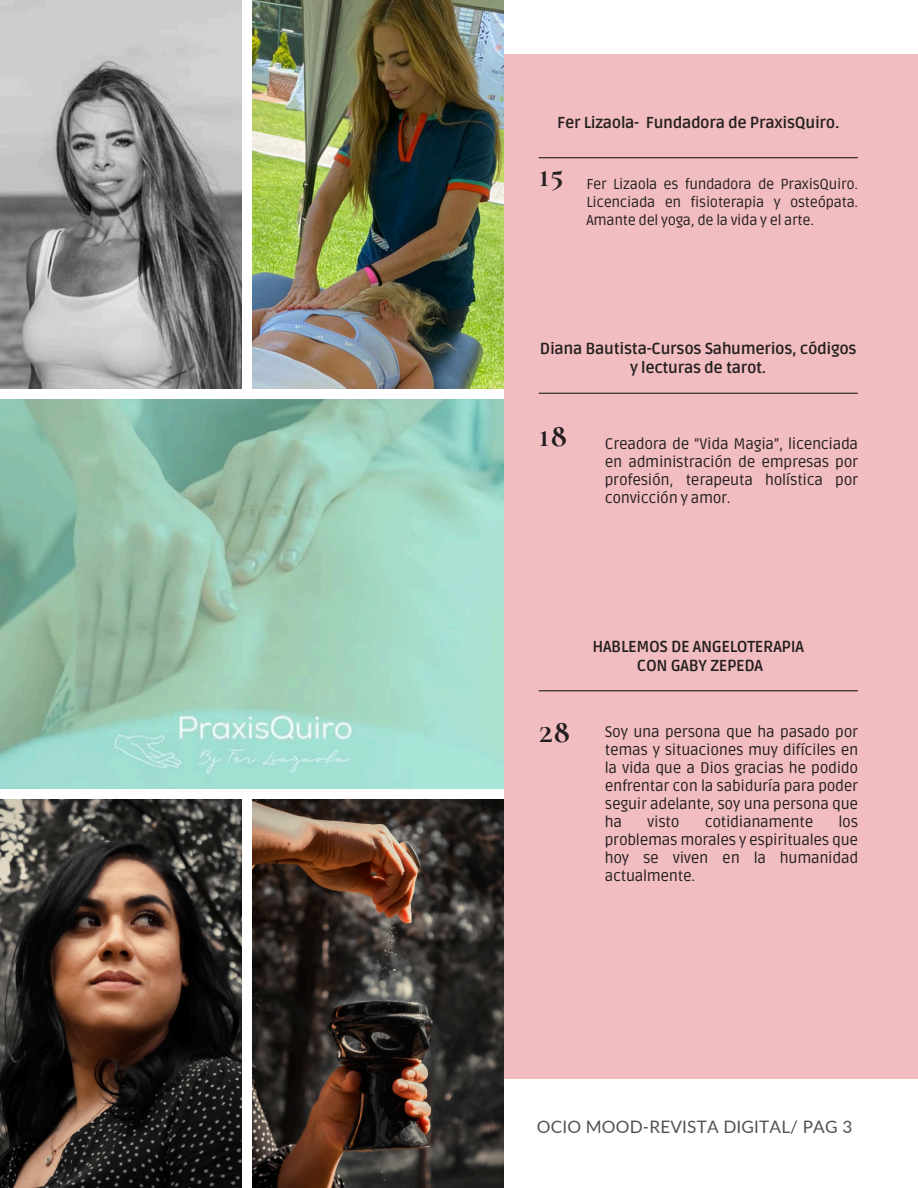
<style>
.page{position:relative;width:918px;height:1188px;background:#fff}
.page>*{position:absolute;margin:0;border:0;box-sizing:border-box;transform-origin:0 0}
.t1{font:700 31.05px "Cormorant SC";color:#231f20}
.t2{font:17.1px "Lato";letter-spacing:.01em;color:#525252}
.t3{font:700 15.9px/19.2px "Ruda";letter-spacing:-.02em;color:#231f20;text-align:center}
.t4{font:15.3px/18px "Ruda";letter-spacing:-.02em;color:#231f20;text-align:justify}
.t5{font:14.4px/17.7px "Ruda";letter-spacing:-.02em;color:#231f20;text-align:justify}
</style>
<div class="page">
<div style="left:504px;top:55px;width:414px;height:1024px;background:#f2bdc0"></div>
<img style="left:0;top:0;width:242px;height:388px">
<img style="left:253px;top:0;width:251px;height:388px">
<img style="left:0;top:399px;width:504px;height:390px">
<img style="left:0;top:800px;width:242px;height:388px">
<img style="left:253px;top:800px;width:251px;height:388px">
<hr style="left:539px;top:157px;width:319px;height:1px;background:#231f20">
<hr style="left:539px;top:393px;width:319px;height:1px;background:#231f20">
<hr style="left:539px;top:690px;width:319px;height:1px;background:#231f20">
<p class="t3" style="left:557px;top:113px;width:284px">Fer Lizaola- Fundadora de PraxisQuiro.</p>
<h3 class="t1" style="left:539px;top:157px;width:26px">15</h3>
<p class="t5" style="left:586px;top:176px;width:273px">Fer Lizaola es fundadora de PraxisQuiro.<br>Licenciada en fisioterapia y osteópata.<br>Amante del yoga, de la vida y el arte.</p>
<p class="t3" style="left:540px;top:340px;width:318px">Diana Bautista-Cursos Sahumerios, códigos y lecturas de tarot.</p>
<p class="t1" style="left:539px;top:417px;width:31px">18</p>
<h1 class="t4" style="left:605px;top:435px;width:255px">Creadora de “Vida Magia”, licenciada en administración de empresas por profesión, terapeuta holística por convicción y amor.</h1>
<p class="t3" style="left:592px;top:637px;width:213px">HABLEMOS DE ANGELOTERAPIA<br>CON GABY ZEPEDA</p>
<p class="t1" style="left:539px;top:714px;width:34px">28</p>
<h2 class="t4" style="left:605px;top:723px;width:255px">Soy una persona que ha pasado por temas y situaciones muy difíciles en la vida que a Dios gracias he podido enfrentar con la sabiduría para poder seguir adelante, soy una persona que ha</h2>
<h2 class="t4" style="left:605px;top:813px;width:255px;text-indent:234px">los problemas morales y espirituales que hoy se viven en la humanidad actualmente.</h2>
<h2 class="t4" style="left:647px;top:813px;width:34px">visto</h2>
<h2 class="t4" style="left:705px;top:813px;width:110px">cotidianamente</h2>
<h3 class="t2" style="left:537px;top:1116px;width:317px">OCIO MOOD-REVISTA DIGITAL/ PAG 3</h3>
</div>
